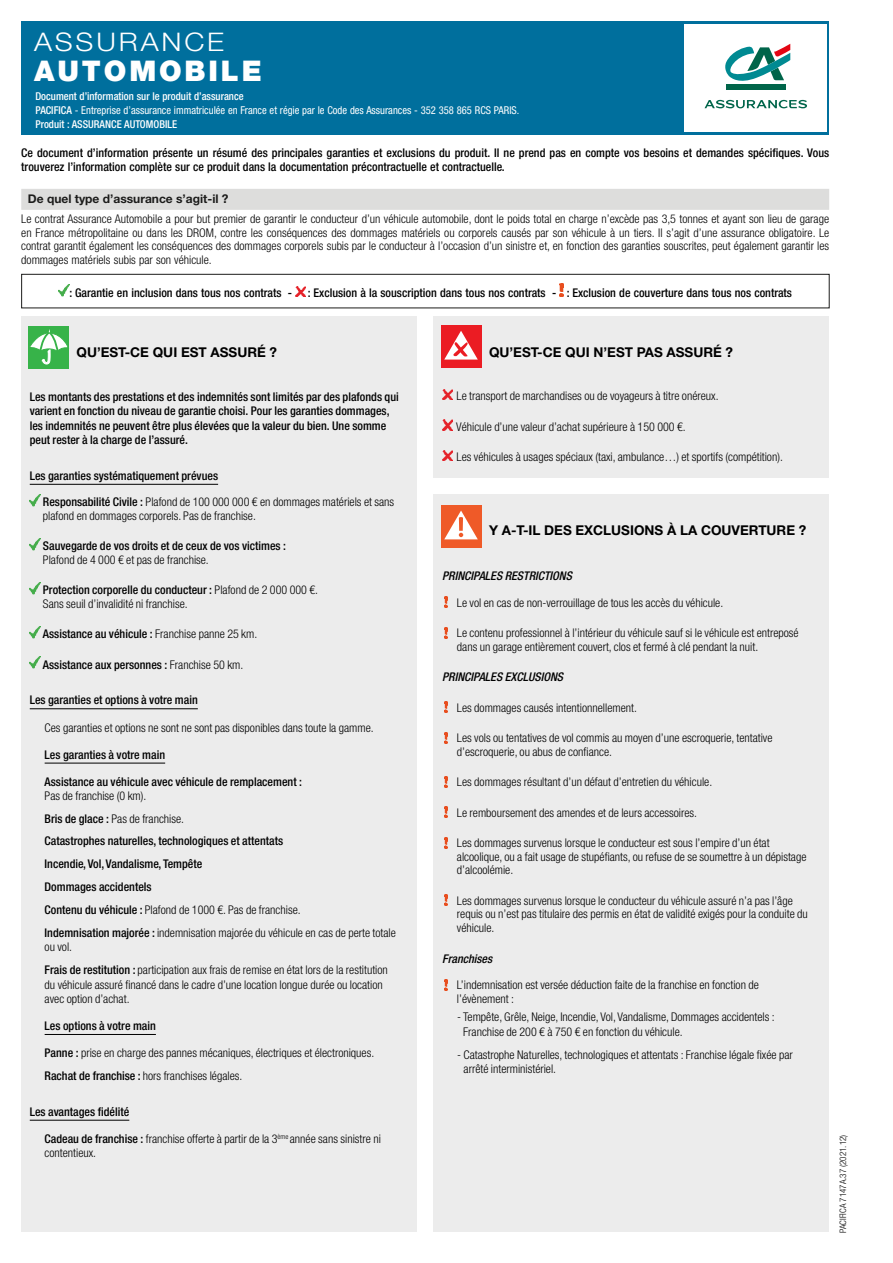
<style>
.page{position:relative;width:893px;height:1263px;background:#fff}
.page>*{position:absolute;margin:0;border:0;box-sizing:border-box;transform-origin:0 0}
.t1{font:900 28.5px "Helvetica Neue LT";letter-spacing:.1em;color:#fff}
.t2{font:300 25.65px "Helvetica Neue LT";letter-spacing:.1em;color:#fff;scale:1.11 1}
.t3{font:700 13.5px "Helvetica Neue LT";color:#000}
.t4{font:300 condensed 12px/13.5px "Helvetica Neue LT";color:#000}
.t5{font:500 condensed 12px/22.8px "Helvetica Neue LT";color:#000}
.t6{font:italic 500 condensed 12px "Helvetica Neue LT";color:#000}
.t7{font:700 12px "Helvetica Neue LT";color:#1c1c1b}
.t8{font:condensed 10.8px/14.1px "Helvetica Neue LT";color:#fff}
.t9{font:300 condensed 9px "Helvetica Neue LT";color:#000}
.s1{font-weight:500}
.s2{font-weight:300}
</style>
<div class="page">
<div style="left:21px;top:21px;width:808px;height:113px;background:#006f9d"></div>
<div style="left:684px;top:24px;width:143px;height:107px;background:#fff"></div>
<svg style="left:59px;top:285px;width:11px;height:11px"></svg>
<svg style="left:295px;top:286px;width:11px;height:11px"></svg>
<svg style="left:559px;top:283px;width:4px;height:13px"></svg>
<div style="left:21px;top:274px;width:809px;height:34px;border:1px solid #1c1c1b"></div>
<div style="left:21px;top:189px;width:808px;height:21px;background:#dddddc"></div>
<div style="left:21px;top:316px;width:396px;height:915px;background:#ececec"></div>
<hr style="left:30px;top:484px;width:188px;height:1px;background:#000">
<hr style="left:30px;top:708px;width:168px;height:1px;background:#000">
<hr style="left:45px;top:763px;width:120px;height:1px;background:#000">
<hr style="left:45px;top:1034px;width:111px;height:1px;background:#000">
<hr style="left:30px;top:1120px;width:99px;height:1px;background:#000">
<svg style="left:30px;top:494px;width:10px;height:12px"></svg>
<svg style="left:30px;top:538px;width:10px;height:12px"></svg>
<svg style="left:30px;top:582px;width:10px;height:12px"></svg>
<svg style="left:30px;top:626px;width:10px;height:12px"></svg>
<svg style="left:30px;top:657px;width:10px;height:12px"></svg>
<div style="left:28px;top:326px;width:41px;height:42px;background:#37b349"></div>
<svg style="left:30px;top:329px;width:38px;height:35px"></svg>
<div style="left:434px;top:495px;width:395px;height:736px;background:#ececec"></div>
<svg style="left:445px;top:597px;width:2px;height:11px"></svg>
<svg style="left:445px;top:627px;width:2px;height:11px"></svg>
<svg style="left:445px;top:702px;width:2px;height:11px"></svg>
<svg style="left:445px;top:732px;width:2px;height:11px"></svg>
<svg style="left:445px;top:776px;width:2px;height:11px"></svg>
<svg style="left:445px;top:807px;width:2px;height:11px"></svg>
<svg style="left:445px;top:837px;width:2px;height:11px"></svg>
<svg style="left:445px;top:895px;width:2px;height:11px"></svg>
<svg style="left:445px;top:979px;width:2px;height:11px"></svg>
<div style="left:441px;top:505px;width:40px;height:42px;background:#ef5a28"></div>
<svg style="left:444px;top:510px;width:34px;height:29px"></svg>
<div style="left:434px;top:316px;width:395px;height:161px;background:#ececec"></div>
<svg style="left:442px;top:389px;width:11px;height:11px"></svg>
<svg style="left:442px;top:420px;width:11px;height:10px"></svg>
<svg style="left:442px;top:450px;width:11px;height:11px"></svg>
<div style="left:441px;top:325px;width:40px;height:43px;background:#eb1c23"></div>
<svg style="left:444px;top:331px;width:34px;height:29px"></svg>
<div style="left:726px;top:84px;width:60px;height:5px;background:#00654a"></div>
<svg style="left:725px;top:44px;width:65px;height:37px"></svg>
<svg style="left:704px;top:100px;width:103px;height:8px"></svg>
<h2 class="t2" style="left:34px;top:26px;width:173px">ASSURANCE</h2>
<h1 class="t1" style="left:34px;top:53px;width:229px">AUTOMOBILE</h1>
<p class="t8" style="left:35px;top:89px;width:485px"><span class="s1">Document d’information sur le produit d’assurance<br>PACIFICA</span> - Entreprise d’assurance immatriculée en France et régie par le Code des Assurances - 352 358 865 RCS PARIS.<br><span class="s1">Produit : ASSURANCE AUTOMOBILE</span></p>
<p class="t5" style="left:21px;top:146px;width:809px;line-height:13.5px">Ce document d’information présente un résumé des principales garanties et exclusions du produit. Il ne prend pas en compte vos besoins et demandes spécifiques. Vous trouverez l’information complète sur ce produit dans la documentation précontractuelle et contractuelle.</p>
<p class="t7" style="left:28px;top:192px;width:202px">De quel type d’assurance s’agit-il ?</p>
<p class="t4" style="left:21px;top:212px;width:809px;text-align:justify">Le contrat Assurance Automobile a pour but premier de garantir le conducteur d’un véhicule automobile, dont le poids total en charge n’excède pas 3,5 tonnes et ayant son lieu de garage en France métropolitaine ou dans les DROM, contre les conséquences des dommages matériels ou corporels causés par son véhicule à un tiers. Il s’agit d’une assurance obligatoire. Le contrat garantit également les conséquences des dommages corporels subis par le conducteur à l’occasion d’un sinistre et, en fonction des garanties souscrites, peut également garantir les dommages matériels subis par son véhicule.</p>
<p class="t5" style="left:70px;top:281px;width:224px">: Garantie en inclusion dans tous nos contrats -</p>
<p class="t5" style="left:308px;top:281px;width:486px">: Exclusion à la souscription dans tous nos contrats - : Exclusion de couverture dans tous nos contrats</p>
<p class="t3" style="left:77px;top:344px;width:202px">QU’EST-CE QUI EST ASSURÉ ?</p>
<p class="t5" style="left:30px;top:389px;width:370px;line-height:14.4px">Les montants des prestations et des indemnités sont limités par des plafonds qui varient en fonction du niveau de garantie choisi. Pour les garanties dommages, les indemnités ne peuvent être plus élevées que la valeur du bien. Une somme peut rester à la charge de l’assuré.</p>
<p class="t5" style="left:43px;top:462px;width:353px;line-height:26.2px;text-indent:-13px">Les garanties systématiquement prévues<br>Responsabilité Civile : <span class="s2">Plafond de 100 000 000 € en dommages matériels et sans</span></p>
<p class="t4" style="left:43px;top:509px;width:214px">plafond en dommages corporels. Pas de franchise.</p>
<p class="t5" style="left:43px;top:534px;width:245px">Sauvegarde de vos droits et de ceux de vos victimes :</p>
<p class="t4" style="left:43px;top:553px;width:167px">Plafond de 4 000 € et pas de franchise.</p>
<p class="t4" style="left:43px;top:583px;width:277px"><span class="s1">Protection corporelle du conducteur :</span> Plafond de 2 000 000 €.<br>Sans seuil d’invalidité ni franchise.</p>
<p class="t5" style="left:43px;top:622px;width:216px">Assistance au véhicule : <span class="s2">Franchise panne 25 km.</span></p>
<p class="t5" style="left:43px;top:653px;width:202px">Assistance aux personnes : <span class="s2">Franchise 50 km.</span></p>
<p class="t5" style="left:30px;top:688px;width:170px">Les garanties et options à votre main</p>
<p class="t4" style="left:45px;top:720px;width:331px">Ces garanties et options ne sont ne sont pas disponibles dans toute la gamme.</p>
<p class="t5" style="left:45px;top:743px;width:122px">Les garanties à votre main</p>
<p class="t5" style="left:45px;top:770px;width:259px">Assistance au véhicule avec véhicule de remplacement :</p>
<p class="t5" style="left:45px;top:784px;width:353px"><span class="s2">Pas de franchise (0 km).<br></span>Bris de glace : <span class="s2">Pas de franchise.<br></span>Catastrophes naturelles, technologiques et attentats<br>Incendie, Vol, Vandalisme, Tempête<br>Dommages accidentels<br>Contenu du véhicule : <span class="s2">Plafond de 1000 €. Pas de franchise.<br></span>Indemnisation majorée : <span class="s2">indemnisation majorée du véhicule en cas de perte totale</span></p>
<p class="t4" style="left:45px;top:935px;width:345px;line-height:23px">ou vol.<br><span class="s1">Frais de restitution :</span> participation aux frais de remise en état lors de la restitution</p>
<p class="t4" style="left:45px;top:977px;width:340px;line-height:14.4px">du véhicule assuré financé dans le cadre d’une location longue durée ou location avec option d’achat.</p>
<p class="t5" style="left:45px;top:1014px;width:113px">Les options à votre main</p>
<p class="t4" style="left:45px;top:1041px;width:331px;line-height:23px"><span class="s1">Panne :</span> prise en charge des pannes mécaniques, électriques et électroniques.<br><span class="s1">Rachat de franchise :</span> hors franchises légales.</p>
<p class="t5" style="left:30px;top:1100px;width:101px">Les avantages fidélité</p>
<p class="t4" style="left:45px;top:1131px;width:338px;line-height:14.4px"><span class="s1">Cadeau de franchise :</span> franchise offerte à partir de la 3<sup>ème</sup> année sans sinistre ni contentieux.</p>
<p class="t3" style="left:489px;top:344px;width:246px">QU’EST-CE QUI N’EST PAS ASSURÉ ?</p>
<p class="t4" style="left:457px;top:389px;width:264px">Le transport de marchandises ou de voyageurs à titre onéreux.</p>
<p class="t4" style="left:456px;top:420px;width:231px">Véhicule d’une valeur d’achat supérieure à 150 000 €.</p>
<p class="t4" style="left:457px;top:450px;width:328px">Les véhicules à usages spéciaux (taxi, ambulance…) et sportifs (compétition).</p>
<p class="t3" style="left:489px;top:522px;width:319px">Y A-T-IL DES EXCLUSIONS À LA COUVERTURE ?</p>
<p class="t6" style="left:442px;top:569px;width:131px">PRINCIPALES RESTRICTIONS</p>
<p class="t4" style="left:457px;top:595px;width:268px">Le vol en cas de non-verrouillage de tous les accès du véhicule.</p>
<p class="t4" style="left:457px;top:626px;width:343px">Le contenu professionnel à l’intérieur du véhicule sauf si le véhicule est entreposé dans un garage entièrement couvert, clos et fermé à clé pendant la nuit.</p>
<p class="t6" style="left:442px;top:670px;width:122px">PRINCIPALES EXCLUSIONS</p>
<p class="t4" style="left:457px;top:700px;width:181px">Les dommages causés intentionnellement.</p>
<p class="t4" style="left:457px;top:731px;width:317px">Les vols ou tentatives de vol commis au moyen d’une escroquerie, tentative d’escroquerie, ou abus de confiance.</p>
<p class="t4" style="left:457px;top:775px;width:257px">Les dommages résultant d’un défaut d’entretien du véhicule.</p>
<p class="t4" style="left:457px;top:805px;width:242px">Le remboursement des amendes et de leurs accessoires.</p>
<p class="t4" style="left:457px;top:836px;width:351px">Les dommages survenus lorsque le conducteur est sous l’empire d’un état alcoolique, ou a fait usage de stupéfiants, ou refuse de se soumettre à un dépistage d’alcoolémie.</p>
<p class="t4" style="left:457px;top:894px;width:352px">Les dommages survenus lorsque le conducteur du véhicule assuré n’a pas l’âge requis ou n’est pas titulaire des permis en état de validité exigés pour la conduite du véhicule.</p>
<p class="t6" style="left:442px;top:952px;width:52px">Franchises</p>
<p class="t4" style="left:457px;top:978px;width:303px">L’indemnisation est versée déduction faite de la franchise en fonction de l’évènement :</p>
<p class="t4" style="left:463px;top:1010px;width:313px;line-height:14.4px;text-indent:-6px">- Tempête, Grêle, Neige, Incendie, Vol, Vandalisme, Dommages accidentels :<br>Franchise de 200 € à 750 € en fonction du véhicule.</p>
<p class="t4" style="left:464px;top:1047px;width:331px;line-height:14.4px;text-indent:-6px">- Catastrophe Naturelles, technologiques et attentats : Franchise légale fixée par arrêté interministériel.</p>
<p class="t9" style="left:838px;top:1233px;width:100px;rotate:-90deg">PACIFICA 7147A.37 (2021.12)</p>
</div>
